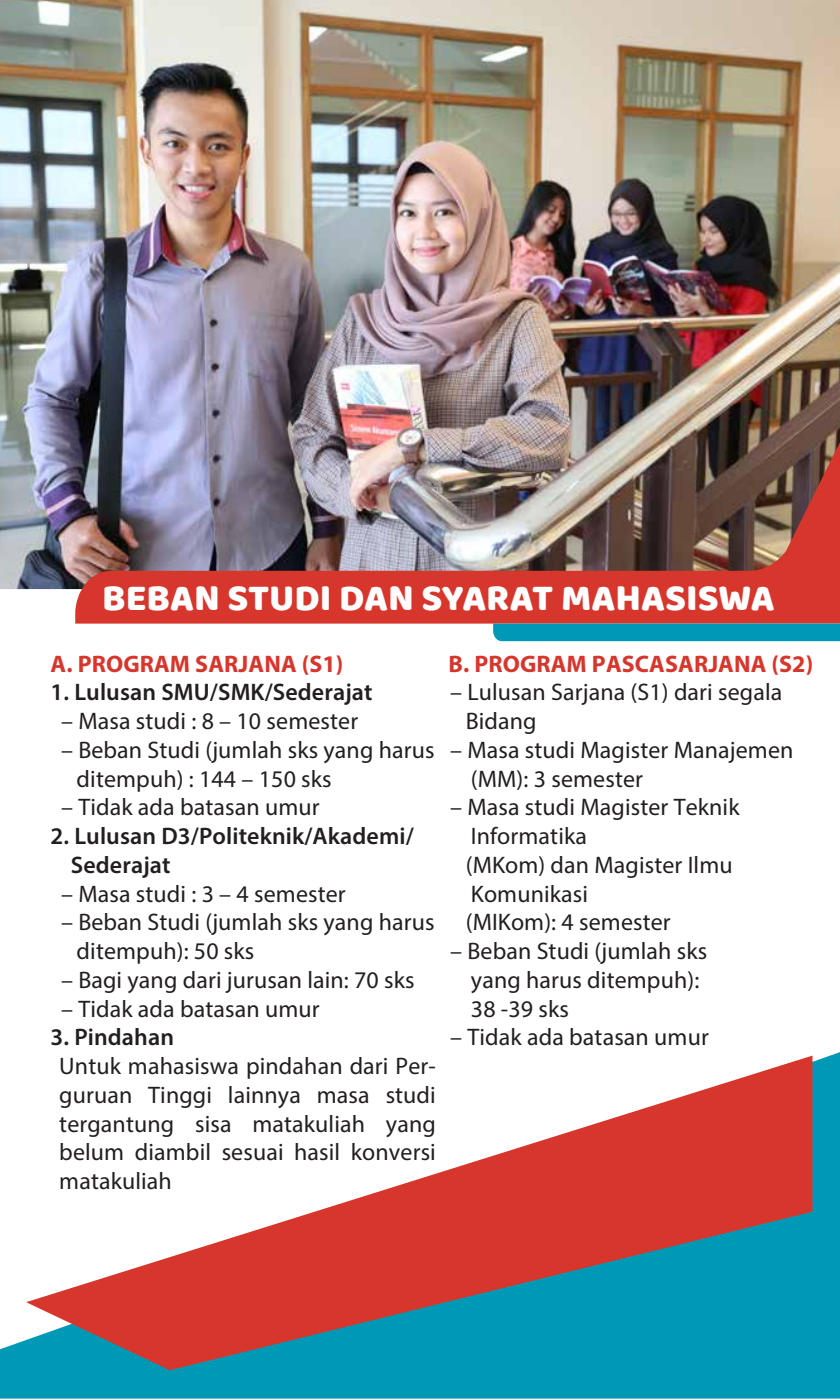
<style>
.page{position:relative;width:840px;height:1400px;background:#fff}
.page>*{position:absolute;margin:0;border:0;box-sizing:border-box;transform-origin:0 0}
.t1{font:38.15px "Baloo";color:#fff}
.t2{font:23.97px/28.7px "Myriad Pro";letter-spacing:.005em;color:#231f20}
.t3{font:600 23.97px/28.7px "Myriad Pro";letter-spacing:.005em;color:#231f20}
.t4{font:700 23.97px "Myriad Pro";letter-spacing:.005em;color:#d7362c}
</style>
<div class="page">
<img style="left:0;top:0;width:840px;height:589px">
<img style="left:75px;top:439px;width:765px;height:185px">
<div style="left:493px;top:624px;width:347px;height:17px;background:#0099b5"></div>
<svg style="left:0;top:1052px;width:840px;height:347px;fill:#0099b5"></svg>
<svg style="left:26px;top:1056px;width:786px;height:314px"></svg>
<h1 class="t1" style="left:102px;top:574px;width:674px">BEBAN STUDI DAN SYARAT MAHASISWA</h1>
<p class="t4" style="left:51px;top:648px;width:294px">A. PROGRAM SARJANA (S1)</p>
<p class="t3" style="left:51px;top:677px;width:324px">1. Lulusan SMU/SMK/Sederajat</p>
<p class="t2" style="left:61px;top:706px;width:299px">– Masa studi : 8 – 10 semester</p>
<p class="t2" style="left:77px;top:735px;width:359px;text-indent:-16px">– Beban Studi (jumlah sks yang harus ditempuh) : 144 – 150 sks</p>
<p class="t2" style="left:61px;top:793px;width:260px">– Tidak ada batasan umur</p>
<p class="t3" style="left:71px;top:821px;width:344px;text-indent:-20px">2. Lulusan D3/Politeknik/Akademi/<br>Sederajat</p>
<p class="t2" style="left:61px;top:879px;width:286px">– Masa studi : 3 – 4 semester</p>
<p class="t2" style="left:77px;top:908px;width:359px;text-indent:-16px">– Beban Studi (jumlah sks yang harus ditempuh): 50 sks</p>
<p class="t2" style="left:61px;top:965px;width:355px">– Bagi yang dari jurusan lain: 70 sks</p>
<p class="t2" style="left:61px;top:994px;width:260px">– Tidak ada batasan umur</p>
<p class="t3" style="left:51px;top:1022px;width:125px">3. Pindahan</p>
<p class="t2" style="left:59px;top:1051px;width:378px;text-align:justify">Untuk mahasiswa pindahan dari Per&shy;guruan Tinggi lainnya masa studi tergantung sisa matakuliah yang belum diambil sesuai hasil konversi matakuliah</p>
<p class="t4" style="left:448px;top:648px;width:366px">B. PROGRAM PASCASARJANA (S2)</p>
<p class="t2" style="left:466px;top:678px;width:318px;text-indent:-16px">– Lulusan Sarjana (S1) dari segala<br>Bidang</p>
<p class="t2" style="left:471px;top:735px;width:324px;text-indent:-21px">– Masa studi Magister Manajemen (MM): 3 semester</p>
<p class="t2" style="left:466px;top:793px;width:275px;text-indent:-16px">– Masa studi Magister Teknik<br>Informatika<br>(MKom) dan Magister Ilmu<br>Komunikasi<br>(MIKom): 4 semester</p>
<p class="t2" style="left:471px;top:936px;width:238px;text-indent:-21px">– Beban Studi (jumlah sks yang harus ditempuh):<br>38 -39 sks</p>
<p class="t2" style="left:450px;top:1023px;width:260px">– Tidak ada batasan umur</p>
</div>
